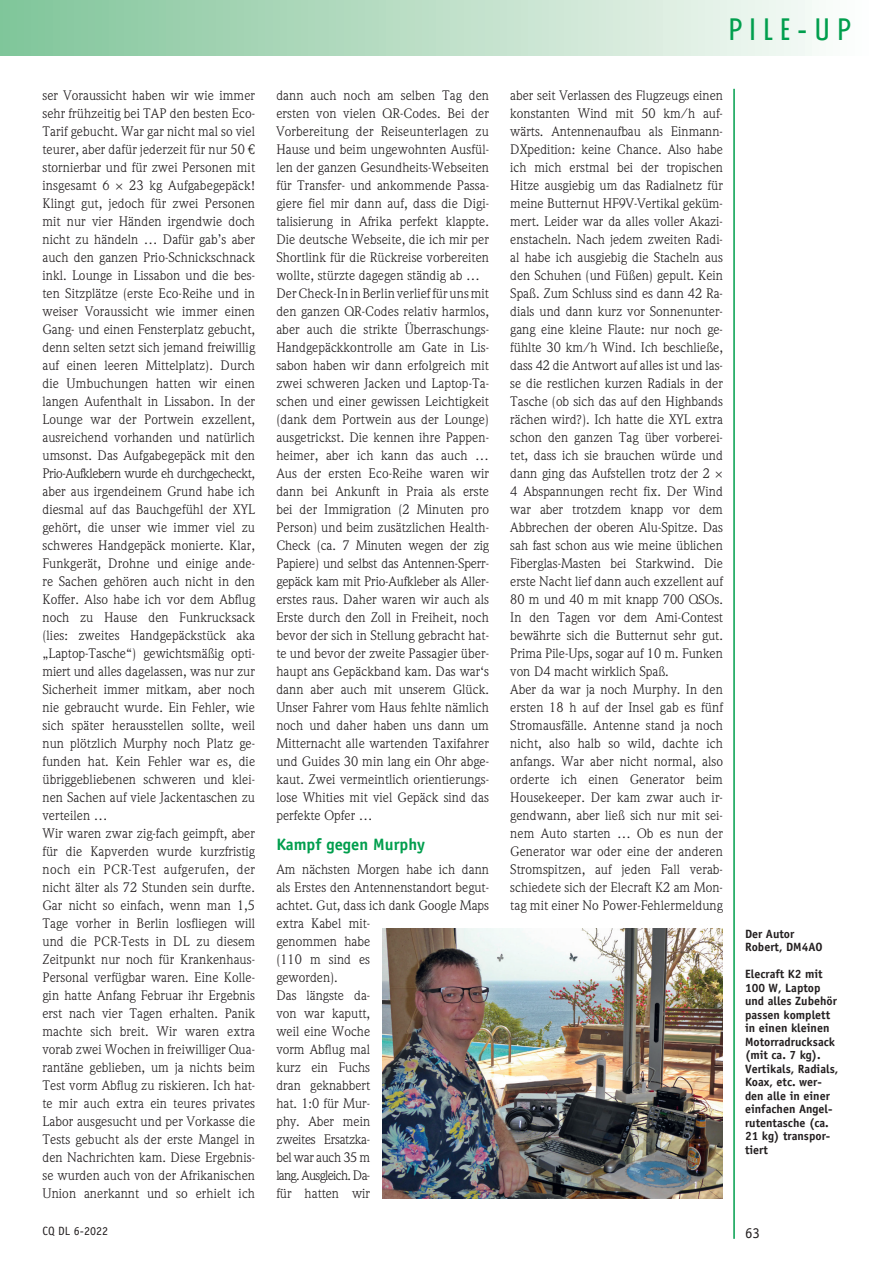
<style>
.page{position:relative;width:893px;height:1263px;background:#fff}
.page>*{position:absolute;margin:0;border:0;box-sizing:border-box;transform-origin:0 0}
.t1{font:condensed 30px "Limerick";letter-spacing:.26em;color:#009e4d}
.t2{font:700 16.5px "Officina Sans";color:#009e4d}
.t3{font:15px "Officina Sans";color:#231f20}
.t4{font:13.5px/18px "Weidemann";letter-spacing:.005em;color:#231f20}
.t5{font:700 12px/13.5px "Officina Sans";color:#231f20}
.t6{font:12px "Officina Sans";color:#231f20}
</style>
<div class="page">
<hr style="left:733px;top:89px;width:2px;height:1150px;background:#009e4d">
<div style="left:0;top:0;width:893px;height:55px;background:linear-gradient(to right,#80c498,#fffefd)"></div>
<img style="left:383px;top:928px;width:340px;height:270px">
<p class="t4" style="left:42px;top:86px;width:214px">ser Voraussicht haben wir wie immer sehr frühzeitig bei TAP den besten Eco-Tarif gebucht. War gar nicht mal so viel teurer, aber dafür jederzeit für nur 50 € stornierbar und für zwei Personen mit insgesamt 6 × 23 kg Aufgabegepäck!<br>Klingt gut, jedoch für zwei Personen mit nur vier Händen irgendwie doch nicht zu händeln … Dafür gab’s aber auch den ganzen Prio-Schnickschnack inkl. Lounge in Lissabon und die bes&shy;ten Sitzplätze (erste Eco-Reihe und in weiser Voraussicht wie immer einen Gang- und einen Fensterplatz gebucht, denn selten setzt sich jemand freiwillig auf einen leeren Mittelplatz). Durch die Umbuchungen hatten wir einen langen Aufenthalt in Lissabon. In der Lounge war der Portwein exzellent, ausreichend vorhanden und natürlich umsonst. Das Aufgabegepäck mit den Prio-Aufklebern wurde eh durchgecheckt, aber aus irgendeinem Grund habe ich diesmal auf das Bauchgefühl der XYL gehört, die unser wie immer viel zu schweres Handgepäck monierte. Klar, Funkgerät, Drohne und einige ande&shy;re Sachen gehören auch nicht in den Koffer. Also habe ich vor dem Abflug noch zu Hause den Funkrucksack (lies: zweites Handgepäckstück aka „Laptop-Tasche“) gewichtsmäßig opti&shy;miert und alles dagelassen, was nur zur Sicherheit immer mitkam, aber noch nie gebraucht wurde. Ein Fehler, wie sich später herausstellen sollte, weil nun plötzlich Murphy noch Platz ge&shy;funden hat. Kein Fehler war es, die übriggebliebenen schweren und klei&shy;nen Sachen auf viele Jackentaschen zu verteilen …<br>Wir waren zwar zig-fach geimpft, aber für die Kapverden wurde kurzfristig noch ein PCR-Test aufgerufen, der nicht älter als 72 Stunden sein durfte.<br>Gar nicht so einfach, wenn man 1,5<br>Tage vorher in Berlin losfliegen will und die PCR-Tests in DL zu diesem Zeitpunkt nur noch für Krankenhaus-Personal verfügbar waren. Eine Kolle&shy;gin hatte Anfang Februar ihr Ergebnis erst nach vier Tagen erhalten. Panik machte sich breit. Wir waren extra vorab zwei Wochen in freiwilliger Qua&shy;rantäne geblieben, um ja nichts beim Test vorm Abflug zu riskieren. Ich hat&shy;te mir auch extra ein teures privates Labor ausgesucht und per Vorkasse die Tests gebucht als der erste Mangel in den Nachrichten kam. Diese Ergebnis&shy;se wurden auch von der Afrikanischen Union anerkannt und so erhielt ich</p>
<p class="t4" style="left:276px;top:86px;width:214px">dann auch noch am selben Tag den ersten von vielen QR-Codes. Bei der Vorbereitung der Reiseunterlagen zu Hause und beim ungewohnten Ausfül&shy;len der ganzen Gesundheits-Webseiten für Transfer- und ankommende Passa&shy;giere fiel mir dann auf, dass die Digi&shy;talisierung in Afrika perfekt klappte.<br>Die deutsche Webseite, die ich mir per Shortlink für die Rückreise vorbereiten wollte, stürzte dagegen ständig ab … Der Check-In in Berlin verlief für uns mit den ganzen QR-Codes relativ harmlos, aber auch die strikte Überraschungs-Handgepäckkontrolle am Gate in Lis&shy;sabon haben wir dann erfolgreich mit zwei schweren Jacken und Laptop-Ta&shy;schen und einer gewissen Leichtigkeit (dank dem Portwein aus der Lounge) ausgetrickst. Die kennen ihre Pappen&shy;heimer, aber ich kann das auch … Aus der ersten Eco-Reihe waren wir dann bei Ankunft in Praia als erste bei der Immigration (2 Minuten pro Person) und beim zusätzlichen Health-Check (ca. 7 Minuten wegen der zig Papiere) und selbst das Antennen-Sperr&shy;gepäck kam mit Prio-Aufkleber als Aller&shy;erstes raus. Daher waren wir auch als Erste durch den Zoll in Freiheit, noch bevor der sich in Stellung gebracht hat&shy;te und bevor der zweite Passagier über&shy;haupt ans Gepäckband kam. Das war‘s dann aber auch mit unserem Glück.<br>Unser Fahrer vom Haus fehlte nämlich noch und daher haben uns dann um Mitternacht alle wartenden Taxifahrer und Guides 30 min lang ein Ohr abge&shy;kaut. Zwei vermeintlich orientierungs&shy;lose Whities mit viel Gepäck sind das perfekte Opfer …</p>
<p class="t2" style="left:276px;top:834px;width:150px">Kampf gegen Murphy</p>
<p class="t4" style="left:276px;top:860px;width:214px">Am nächsten Morgen habe ich dann als Erstes den Antennenstandort begut&shy;achtet. Gut, dass ich dank Google Maps extra Kabel mit-<br>genommen habe<br>(110 m sind es<br>geworden).<br>Das längste da-<br>von war kaputt,<br>weil eine Woche<br>vorm Abflug mal<br>kurz ein Fuchs<br>dran geknabbert<br>hat. 1:0 für Mur-<br>phy. Aber mein<br>zweites Ersatzka-<br>bel war auch 35 m<br>lang. Ausgleich. Da-<br>für hatten wir</p>
<h1 class="t1" style="left:729px;top:12px;width:123px">PILE-UP</h1>
<p class="t4" style="left:510px;top:86px;width:214px">aber seit Verlassen des Flugzeugs einen konstanten Wind mit 50 km/h auf&shy;wärts. Antennenaufbau als Einmann-DXpedition: keine Chance. Also habe ich mich erstmal bei der tropischen Hitze ausgiebig um das Radialnetz für meine Butternut HF9V-Vertikal geküm&shy;mert. Leider war da alles voller Akazi&shy;enstacheln. Nach jedem zweiten Radi&shy;al habe ich ausgiebig die Stacheln aus den Schuhen (und Füßen) gepult. Kein Spaß. Zum Schluss sind es dann 42 Ra&shy;dials und dann kurz vor Sonnenunter&shy;gang eine kleine Flaute: nur noch ge&shy;fühlte 30 km/h Wind. Ich beschließe, dass 42 die Antwort auf alles ist und las&shy;se die restlichen kurzen Radials in der Tasche (ob sich das auf den Highbands rächen wird?). Ich hatte die XYL extra schon den ganzen Tag über vorberei&shy;tet, dass ich sie brauchen würde und dann ging das Aufstellen trotz der 2 × 4 Abspannungen recht fix. Der Wind war aber trotzdem knapp vor dem Abbrechen der oberen Alu-Spitze. Das sah fast schon aus wie meine üblichen Fiberglas-Masten bei Starkwind. Die erste Nacht lief dann auch exzellent auf 80 m und 40 m mit knapp 700 QSOs.<br>In den Tagen vor dem Ami-Contest bewährte sich die Butternut sehr gut.<br>Prima Pile-Ups, sogar auf 10 m. Funken von D4 macht wirklich Spaß.<br>Aber da war ja noch Murphy. In den ersten 18 h auf der Insel gab es fünf Stromausfälle. Antenne stand ja noch nicht, also halb so wild, dachte ich anfangs. War aber nicht normal, also orderte ich einen Generator beim Housekeeper. Der kam zwar auch ir&shy;gendwann, aber ließ sich nur mit sei&shy;nem Auto starten … Ob es nun der Generator war oder eine der anderen Stromspitzen, auf jeden Fall verab&shy;schiedete sich der Elecraft K2 am Mon&shy;tag mit einer No Power-Fehlermeldung</p>
<p class="t5" style="left:745px;top:926px;width:79px">Der Autor<br>Robert, DM4AO</p>
<p class="t5" style="left:745px;top:967px;width:95px">Elecraft K2 mit<br>100 W, Laptop und alles Zubehör passen komplett in einen kleinen<br>Motorradrucksack (mit ca. 7 kg).<br>Vertikals, Radials,<br>Koax, etc. wer&shy;den alle in einer einfachen Angel&shy;rutentasche (ca.<br>21 kg) transpor&shy;tiert</p>
<p class="t6" style="left:42px;top:1224px;width:67px">CQ DL 6-2022</p>
<p class="t3" style="left:745px;top:1223px;width:16px">63</p>
</div>
